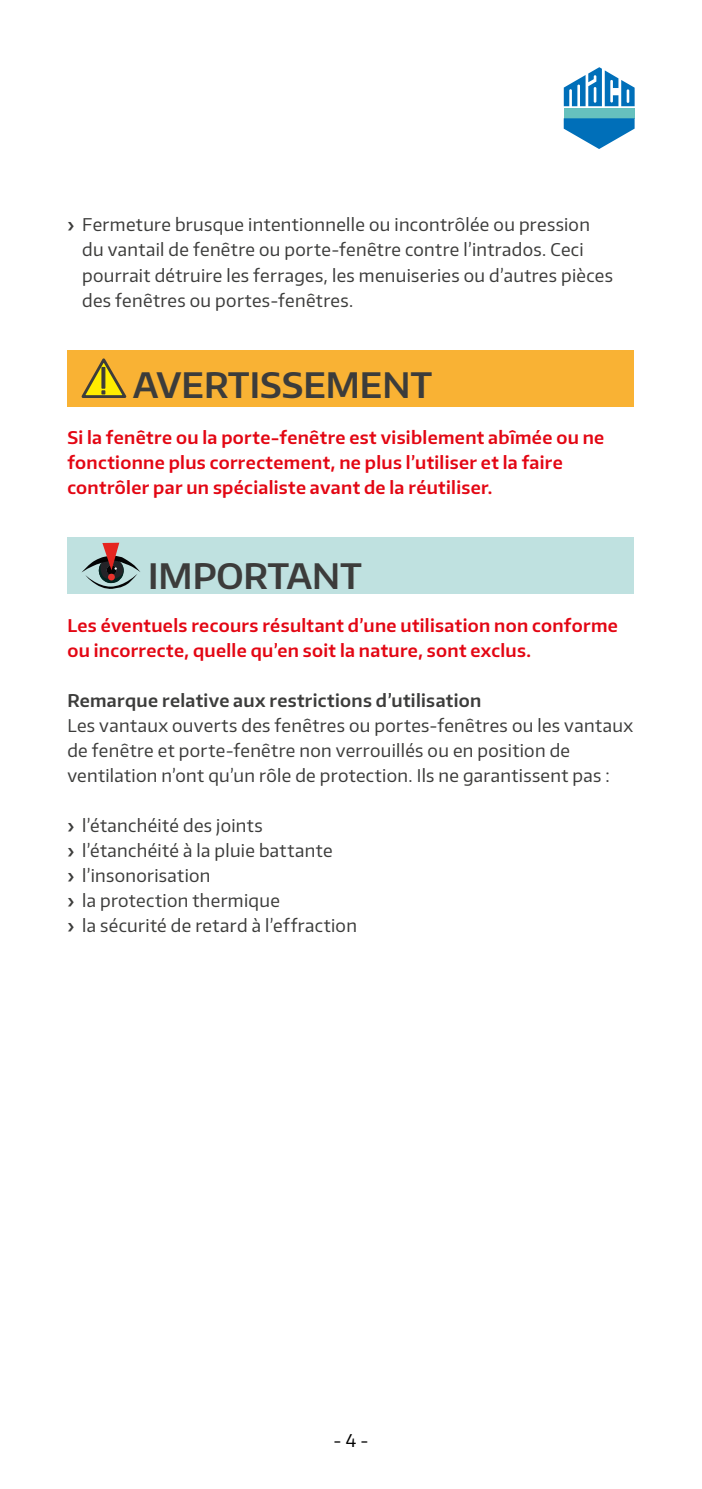
<style>
.page{position:relative;width:702px;height:1489px;background:#fff}
.page>*{position:absolute;margin:0;border:0;box-sizing:border-box;transform-origin:0 0}
.t1{font:600 35px "Encode Sans Normal";color:#3c3c3b}
.t2{font:17.5px/25px "Encode Sans Normal";letter-spacing:.02em;color:#3c3c3b}
.t3{font:600 17.5px/25px "Encode Sans Normal";letter-spacing:.02em;color:#e30613}
.t4{font:600 17.5px "Encode Sans Normal";letter-spacing:.02em;color:#3c3c3b}
.t5{font:17.5px "Encode Sans Normal";color:#000}
.s1{font-weight:600}
</style>
<div class="page">
<div style="left:563px;top:108px;width:71px;height:10px;background:#66c1be"></div>
<svg style="left:563px;top:118px;width:71px;height:31px"></svg>
<svg style="left:563px;top:67px;width:71px;height:39px"></svg>
<div style="left:67px;top:350px;width:566px;height:56px;background:#f9b234"></div>
<svg style="left:81px;top:358px;width:46px;height:40px"></svg>
<div style="left:67px;top:537px;width:566px;height:57px;background:#bfe1e0"></div>
<svg style="left:81px;top:542px;width:59px;height:47px"></svg>
<p class="t2" style="left:82px;top:212px;width:532px;text-indent:-15px"><span class="s1">›</span> Fermeture brusque intentionnelle ou incontrôlée ou pression du vantail de fenêtre ou porte-fenêtre contre l’intrados. Ceci pourrait détruire les ferrages, les menuiseries ou d’autres pièces des fenêtres ou portes-fenêtres.</p>
<h1 class="t1" style="left:133px;top:362px;width:301px">AVERTISSEMENT</h1>
<p class="t3" style="left:67px;top:424px;width:538px">Si la fenêtre ou la porte-fenêtre est visiblement abîmée ou ne fonctionne plus correctement, ne plus l’utiliser et la faire contrôler par un spécialiste avant de la réutiliser.</p>
<h1 class="t1" style="left:148px;top:552px;width:215px">IMPORTANT</h1>
<p class="t3" style="left:67px;top:612px;width:552px">Les éventuels recours résultant d’une utilisation non conforme ou incorrecte, quelle qu’en soit la nature, sont exclus.</p>
<p class="t4" style="left:67px;top:688px;width:415px">Remarque relative aux restrictions d’utilisation</p>
<p class="t2" style="left:67px;top:712px;width:567px">Les vantaux ouverts des fenêtres ou portes-fenêtres ou les vantaux de fenêtre et porte-fenêtre non verrouillés ou en position de ventilation n’ont qu’un rôle de protection. Ils ne garantissent pas :</p>
<p class="t2" style="left:67px;top:812px;width:291px"><span class="s1">›</span> l’étanchéité des joints<br><span class="s1">›</span> l’étanchéité à la pluie battante<br><span class="s1">›</span> l’insonorisation<br><span class="s1">›</span> la protection thermique<br><span class="s1">›</span> la sécurité de retard à l’effraction</p>
<p class="t5" style="left:333px;top:1428px;width:36px">- 4 -</p>
</div>
